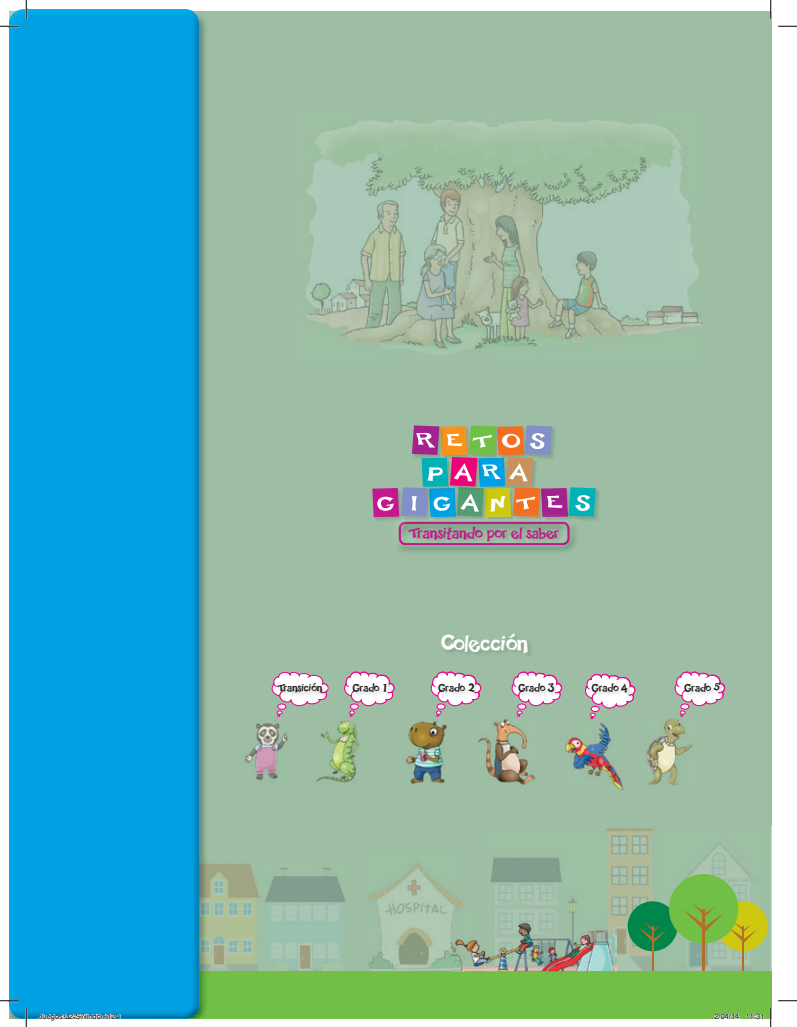
<style>
.page{position:relative;width:797px;height:1027px;background:#fff}
.page>*{position:absolute;margin:0;border:0;box-sizing:border-box;transform-origin:0 0}
.t1{font:25px "Happy Sans";letter-spacing:-.005em;color:#fff}
.t2{font:17.5px "Happy Sans";letter-spacing:-.005em;color:#c5168c}
.t3{font:12.38px "Happy Sans";letter-spacing:-.005em;color:#231f20}
.t4{font:7.5px "Helvetica";color:#000}
</style>
<div class="page">
<div style="left:9px;top:11px;width:762px;height:1007px;background:#9dbea4"></div>
<img style="left:491px;top:826px;width:281px;height:146px">
<img style="left:209px;top:863px;width:137px;height:108px">
<div style="left:27px;top:971px;width:744px;height:47px;background:#71bf44"></div>
<div style="left:717px;top:901px;width:50px;height:50px;background:#ccc910;border-radius:50%"></div>
<hr style="left:742px;top:927px;width:1px;height:44px;background:#b36f26">
<div style="left:627px;top:901px;width:50px;height:50px;background:#00854a;border-radius:50%"></div>
<hr style="left:651px;top:927px;width:2px;height:44px;background:#b36f26">
<svg style="left:638px;top:922px;width:29px;height:22px"></svg>
<div style="left:669px;top:874px;width:69px;height:69px;background:#71bf44;border-radius:50%"></div>
<hr style="left:702px;top:909px;width:2px;height:62px;background:#b36f26">
<svg style="left:682px;top:902px;width:75px;height:42px"></svg>
<img style="left:369px;top:863px;width:94px;height:108px">
<img style="left:647px;top:719px;width:46px;height:67px">
<img style="left:405px;top:721px;width:42px;height:63px">
<img style="left:478px;top:719px;width:58px;height:66px">
<img style="left:316px;top:721px;width:43px;height:62px">
<img style="left:244px;top:723px;width:45px;height:58px">
<svg style="left:674px;top:671px;width:51px;height:46px"></svg>
<svg style="left:271px;top:672px;width:57px;height:45px"></svg>
<svg style="left:344px;top:671px;width:50px;height:46px"></svg>
<img style="left:352px;top:683px;width:39px;height:14px">
<img style="left:277px;top:683px;width:50px;height:15px">
<svg style="left:431px;top:671px;width:50px;height:46px"></svg>
<img style="left:438px;top:683px;width:41px;height:14px">
<svg style="left:511px;top:671px;width:51px;height:46px"></svg>
<svg style="left:585px;top:674px;width:50px;height:45px"></svg>
<img style="left:592px;top:683px;width:41px;height:15px">
<img style="left:684px;top:683px;width:40px;height:14px">
<img style="left:565px;top:722px;width:59px;height:68px">
<img style="left:451px;top:908px;width:165px;height:64px">
<img style="left:451px;top:908px;width:12px;height:63px">
<svg style="left:372px;top:425px;width:224px;height:120px"></svg>
<img style="left:399px;top:522px;width:170px;height:23px">
<img style="left:408px;top:526px;width:156px;height:20px">
<img style="left:408px;top:543px;width:156px;height:2px">
<img style="left:16px;top:9px;width:177px;height:2px">
<img style="left:202px;top:18px;width:7px;height:953px">
<img style="left:195px;top:971px;width:14px;height:47px">
<svg style="left:10px;top:1015px;width:4px;height:3px"></svg>
<img style="left:14px;top:1015px;width:181px;height:3px">
<img style="left:199px;top:16px;width:3px;height:844px">
<img style="left:199px;top:860px;width:3px;height:111px">
<img style="left:199px;top:971px;width:3px;height:44px">
<div style="left:9px;top:11px;width:190px;height:1004px;background:#00a1e3"></div>
<img style="left:306px;top:119px;width:398px;height:235px">
<svg style="left:0;top:25px;width:19px;height:3px"></svg>
<svg style="left:778px;top:25px;width:19px;height:2px"></svg>
<svg style="left:0;top:1000px;width:19px;height:2px"></svg>
<svg style="left:778px;top:1000px;width:19px;height:2px"></svg>
<svg style="left:25px;top:0;width:3px;height:19px"></svg>
<svg style="left:25px;top:1008px;width:3px;height:19px"></svg>
<svg style="left:770px;top:0;width:1px;height:19px"></svg>
<svg style="left:770px;top:1008px;width:1px;height:19px"></svg>
<svg style="left:38px;top:1013px;width:82px;height:6px"></svg>
<svg style="left:714px;top:1014px;width:25px;height:5px"></svg>
<svg style="left:746px;top:1014px;width:17px;height:5px"></svg>
<h2 class="t2" style="left:409px;top:522px;width:152px">Transitando por el saber</h2>
<h1 class="t1" style="left:441px;top:628px;width:88px">Colección</h1>
<h3 class="t3" style="left:277px;top:681px;width:46px">Transición</h3>
<h3 class="t3" style="left:353px;top:681px;width:35px">Grado 1</h3>
<h3 class="t3" style="left:438px;top:681px;width:37px">Grado 2</h3>
<h3 class="t3" style="left:518px;top:681px;width:37px">Grado 3</h3>
<h3 class="t3" style="left:592px;top:681px;width:37px">Grado 4</h3>
<h3 class="t3" style="left:684px;top:681px;width:37px">Grado 5</h3>
<p class="t4" style="left:39px;top:1011px;width:78px">Juegos L2 S7.indd 12</p>
<p class="t4" style="left:39px;top:1012px;width:84px">Cubierta Grado2.indd 1</p>
<p class="t4" style="left:714px;top:1011px;width:52px">2/04/14 11:31</p>
</div>
